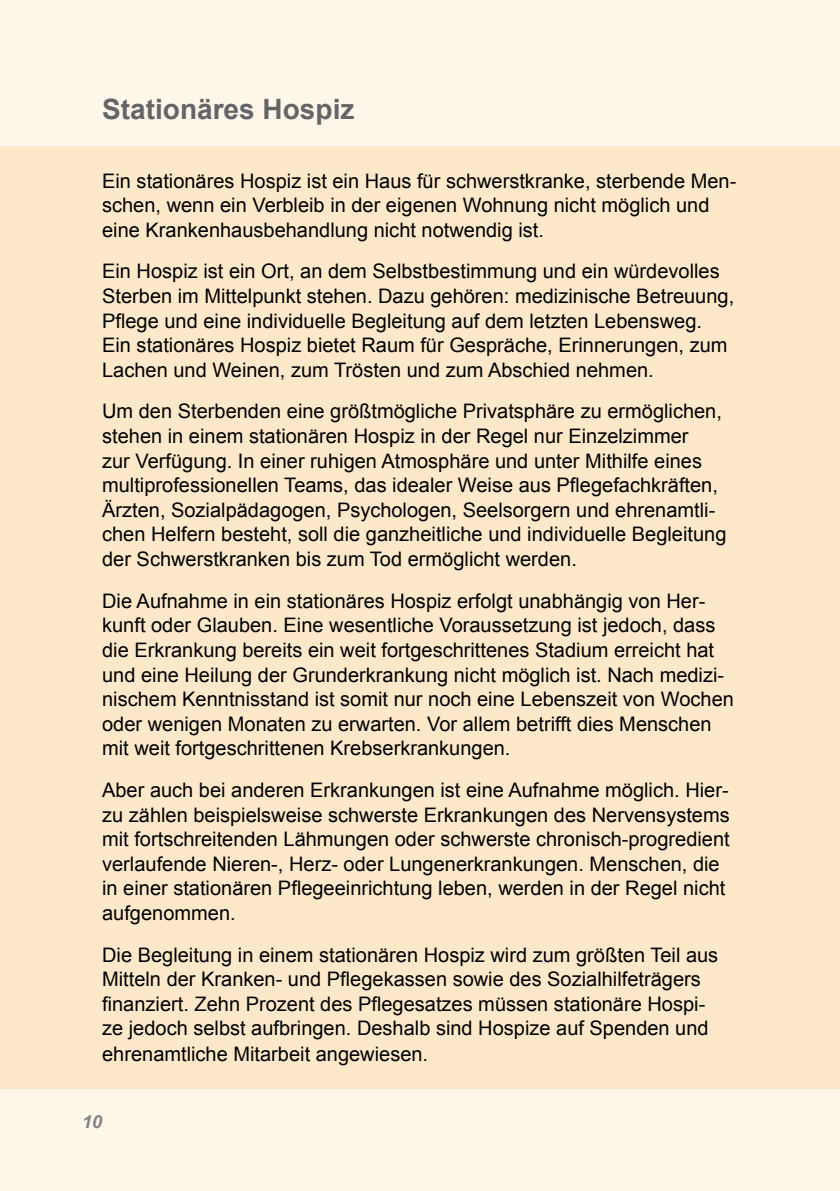
<style>
.page{position:relative;width:840px;height:1191px;background:#fff}
.page>*{position:absolute;margin:0;border:0;box-sizing:border-box;transform-origin:0 0}
.t1{font:700 28px "Arial";color:#656567}
.t2{font:20px/24.6px "Arial";color:#000}
.t3{font:italic 700 18px "Arial";color:#828385}
</style>
<div class="page">
<hr style="left:839px;top:0;width:1px;height:1191px;background:#fff7ea">
<div style="left:0;top:0;width:839px;height:1191px;background:#fff7ea"></div>
<div style="left:0;top:146px;width:839px;height:943px;background:#fde9c9"></div>
<h1 class="t1" style="left:102px;top:91px;width:254px">Stationäres Hospiz</h1>
<p class="t2" style="left:102px;top:168px;width:635px">Ein stationäres Hospiz ist ein Haus für schwerstkranke, sterbende Men&shy;schen, wenn ein Verbleib in der eigenen Wohnung nicht möglich und eine Krankenhausbehandlung nicht notwendig ist.</p>
<p class="t2" style="left:102px;top:259px;width:633px">Ein Hospiz ist ein Ort, an dem Selbstbestimmung und ein würdevolles Sterben im Mittelpunkt stehen. Dazu gehören: medizinische Betreuung, Pflege und eine individuelle Begleitung auf dem letzten Lebensweg.<br>Ein stationäres Hospiz bietet Raum für Gespräche, Erinnerungen, zum Lachen und Weinen, zum Trösten und zum Abschied nehmen.</p>
<p class="t2" style="left:102px;top:399px;width:625px">Um den Sterbenden eine größtmögliche Privatsphäre zu ermöglichen, stehen in einem stationären Hospiz in der Regel nur Einzelzimmer<br>zur Verfügung. In einer ruhigen Atmosphäre und unter Mithilfe eines multiprofessionellen Teams, das idealer Weise aus Pflegefachkräften, Ärzten, Sozialpädagogen, Psychologen, Seelsorgern und ehrenamtli&shy;chen Helfern besteht, soll die ganzheitliche und individuelle Begleitung der Schwerstkranken bis zum Tod ermöglicht werden.</p>
<p class="t2" style="left:102px;top:588px;width:633px">Die Aufnahme in ein stationäres Hospiz erfolgt unabhängig von Her&shy;kunft oder Glauben. Eine wesentliche Voraussetzung ist jedoch, dass die Erkrankung bereits ein weit fortgeschrittenes Stadium erreicht hat und eine Heilung der Grunderkrankung nicht möglich ist. Nach medizi&shy;nischem Kenntnisstand ist somit nur noch eine Lebenszeit von Wochen oder wenigen Monaten zu erwarten. Vor allem betrifft dies Menschen mit weit fortgeschrittenen Krebserkrankungen.</p>
<p class="t2" style="left:102px;top:778px;width:628px">Aber auch bei anderen Erkrankungen ist eine Aufnahme möglich. Hier&shy;zu zählen beispielsweise schwerste Erkrankungen des Nervensystems mit fortschreitenden Lähmungen oder schwerste chronisch-progredient verlaufende Nieren-, Herz- oder Lungenerkrankungen. Menschen, die in einer stationären Pflegeeinrichtung leben, werden in der Regel nicht aufgenommen.</p>
<p class="t2" style="left:102px;top:942px;width:617px">Die Begleitung in einem stationären Hospiz wird zum größten Teil aus Mitteln der Kranken- und Pflegekassen sowie des Sozialhilfeträgers finanziert. Zehn Prozent des Pflegesatzes müssen stationäre Hospi&shy;ze jedoch selbst aufbringen. Deshalb sind Hospize auf Spenden und ehrenamtliche Mitarbeit angewiesen.</p>
<p class="t3" style="left:82px;top:1109px;width:22px">10</p>
</div>
